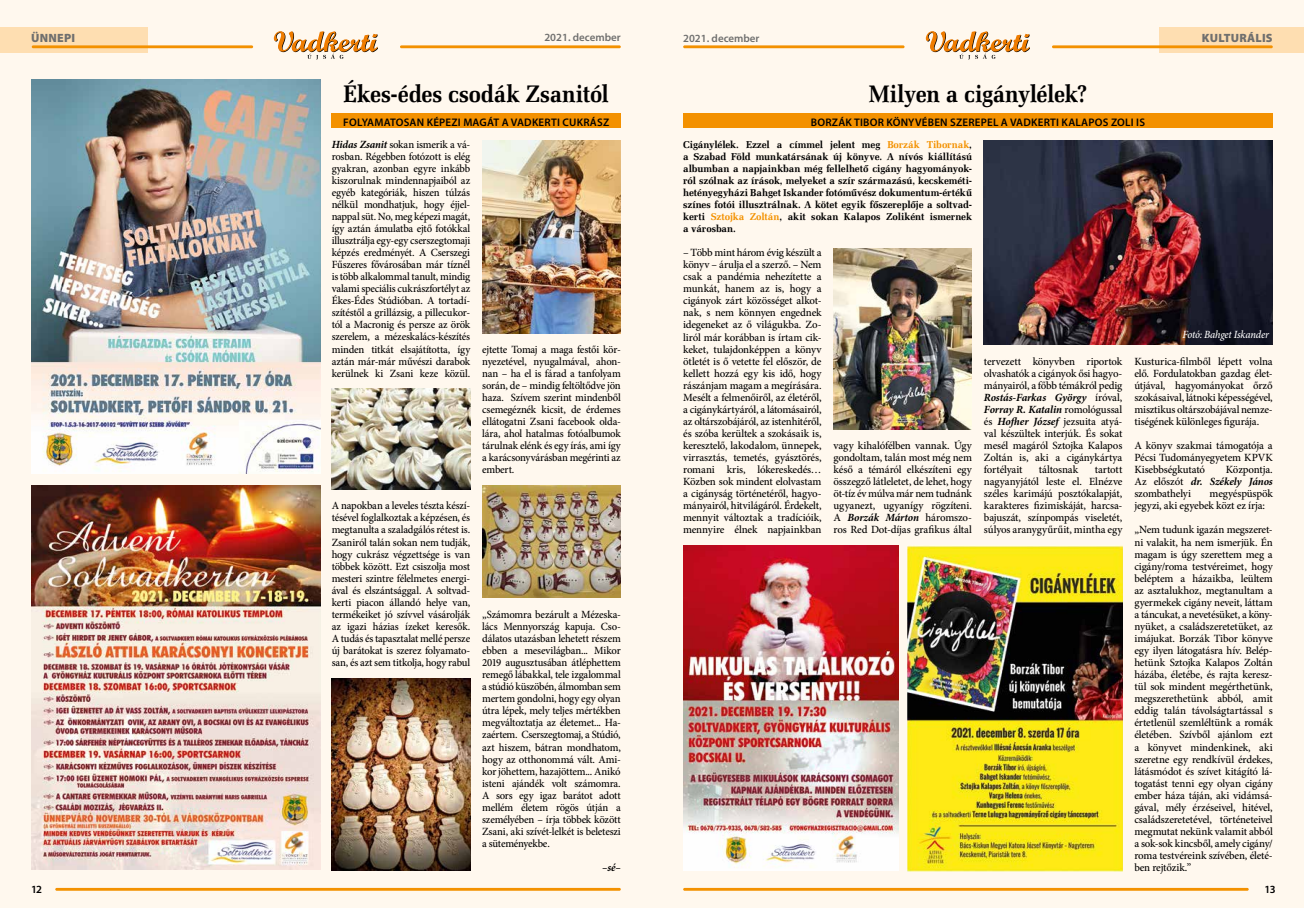
<style>
.page{position:relative;width:1304px;height:908px;background:#fff}
.page>*{position:absolute;margin:0;border:0;box-sizing:border-box;transform-origin:0 0}
.t1{font:24px "Zapf Elliptical 711 PFL Bold";letter-spacing:-.01em;color:#000;scale:.93 1}
.t2{font:900 12px "Myriad Pro";letter-spacing:.02em;color:#6f6f6e}
.t3{font:500 11px/12px "Minion Pro";letter-spacing:-.015em;color:#000;text-align:justify}
.t4{font:600 11px "Myriad Pro";letter-spacing:.02em;color:#000}
.t5{font:600 11px "Myriad Pro";color:#6f6f6e}
.t6{font:italic 500 11px "Minion Pro";letter-spacing:-.02em;color:#fff;scale:.95 1}
.t7{font:italic 700 11px "Minion Pro";color:#000}
.t8{font:10px/12px "Zapf Elliptical 711 PFL Bold";letter-spacing:-.005em;color:#000;text-align:justify}
.s1{font-weight:700;font-style:italic}
.s2{color:#f39100}
</style>
<div class="page">
<div style="left:0;top:0;width:652px;height:907px;background:#fff8ee"></div>
<svg style="left:274px;top:31px;width:104px;height:29px"></svg>
<hr style="left:400px;top:45px;width:221px;height:3px;background:#f39100">
<hr style="left:55px;top:887px;width:566px;height:3px;background:#f39100">
<div style="left:652px;top:0;width:652px;height:907px;background:#fff8ee"></div>
<div style="left:1159px;top:27px;width:145px;height:26px;background:#fedeb1"></div>
<svg style="left:926px;top:31px;width:104px;height:29px"></svg>
<hr style="left:1052px;top:45px;width:221px;height:3px;background:#f39100">
<hr style="left:683px;top:887px;width:566px;height:3px;background:#f39100">
<div style="left:0;top:27px;width:147px;height:26px;background:#fedeb1"></div>
<hr style="left:32px;top:45px;width:221px;height:3px;background:#f39100">
<hr style="left:683px;top:45px;width:222px;height:3px;background:#f39100">
<div style="left:332px;top:114px;width:289px;height:14px;background:#f39100"></div>
<div style="left:683px;top:114px;width:590px;height:14px;background:#f39100"></div>
<img style="left:984px;top:140px;width:289px;height:204px">
<img style="left:683px;top:545px;width:215px;height:325px">
<img style="left:907px;top:545px;width:215px;height:325px">
<img style="left:834px;top:248px;width:138px;height:181px">
<img style="left:31px;top:79px;width:289px;height:394px">
<img style="left:31px;top:485px;width:289px;height:384px">
<img style="left:482px;top:140px;width:139px;height:193px">
<img style="left:332px;top:388px;width:138px;height:101px">
<img style="left:332px;top:678px;width:138px;height:192px">
<img style="left:482px;top:485px;width:139px;height:112px">
<p class="t2" style="left:31px;top:30px;width:45px">ÜNNEPI</p>
<p class="t5" style="left:544px;top:30px;width:78px">2021. december</p>
<h1 class="t1" style="left:343px;top:79px;width:287px">Ékes-édes csodák Zsanitól</h1>
<p class="t4" style="left:343px;top:115px;width:268px">FOLYAMATOSAN KÉPEZI MAGÁT A VADKERTI CUKRÁSZ</p>
<p class="t3" style="left:332px;top:138px;width:140px"><span class="s1">Hidas Zsanit</span> sokan ismerik a vá&shy;rosban. Régebben fotózott is elég gyakran, azonban egyre inkább kiszorulnak mindennapjaiból az egyéb kategóriák, hiszen túlzás nélkül mondhatjuk, hogy éjjel&shy;nappal süt. No, meg képezi magát, így aztán ámulatba ejtő fotókkal illusztrálja egy-egy cserszegtomaji képzés eredményét. A Cserszegi Fűszeres fővárosában már tíznél is több alkalommal tanult, mindig valami speciális cukrászfortélyt az Ékes-Édes Stúdióban. A tortadí&shy;szítéstől a grillázsig, a pillecukor&shy;tól a Macronig és persze az örök szerelem, a mézeskalács-készítés minden titkát elsajátította, így aztán már-már művészi darabok kerülnek ki Zsani keze közül.</p>
<p class="t3" style="left:332px;top:499px;width:140px">A napokban a leveles tészta készí&shy;tésével foglalkoztak a képzésen, és megtanulta a szaladgálós rétest is.<br>Zsaniról talán sokan nem tudják, hogy cukrász végzettsége is van többek között. Ezt csiszolja most mesteri szintre félelmetes energi&shy;ával és elszántsággal. A soltvad&shy;kerti piacon állandó helye van, termékeiket jó szívvel vásárolják az igazi házias ízeket keresők.<br>A tudás és tapasztalat mellé persze új barátokat is szerez folyamato&shy;san, és azt sem titkolja, hogy rabul</p>
<p class="t3" style="left:482px;top:343px;width:140px">ejtette Tomaj a maga festői kör&shy;nyezetével, nyugalmával, ahon&shy;nan – ha el is fárad a tanfolyam során, de – mindig feltöltődve jön haza. Szívem szerint mindenből csemegéznék kicsit, de érdemes ellátogatni Zsani facebook olda&shy;lára, ahol hatalmas fotóalbumok tárulnak elénk és egy írás, ami így a karácsonyvárásban megérinti az embert.</p>
<p class="t3" style="left:482px;top:608px;width:140px">„Számomra bezárult a Mézeska&shy;lács Mennyország kapuja. Cso&shy;dálatos utazásban lehetett részem ebben a mesevilágban... Mikor 2019 augusztusában átléphettem remegő lábakkal, tele izgalommal a stúdió küszöbén, álmomban sem mertem gondolni, hogy egy olyan útra lépek, mely teljes mértékben megváltoztatja az életemet... Ha&shy;zaértem. Cserszegtomaj, a Stúdió, azt hiszem, bátran mondhatom, hogy az otthonommá vált. Ami&shy;kor jöhettem, hazajöttem... Anikó isteni ajándék volt számomra.<br>A sors egy igaz barátot adott mellém életem rögös útján a személyében – írja többek között Zsani, aki szívét-lelkét is beleteszi a süteményekbe.</p>
<p class="t7" style="left:602px;top:859px;width:20px">–sé–</p>
<p class="t5" style="left:683px;top:31px;width:78px">2021. december</p>
<p class="t2" style="left:1202px;top:30px;width:72px">KULTURÁLIS</p>
<h1 class="t1" style="left:869px;top:79px;width:236px">Milyen a cigánylélek?</h1>
<p class="t4" style="left:811px;top:115px;width:336px">BORZÁK TIBOR KÖNYVÉBEN SZEREPEL A VADKERTI KALAPOS ZOLI IS</p>
<p class="t8" style="left:683px;top:138px;width:290px">Cigánylélek. Ezzel a címmel jelent meg <span class="s2">Borzák Tibornak</span>, a Szabad Föld munkatársának új könyve. A nívós kiállítású albumban a napjainkban még fellelhető cigány hagyományok&shy;ról szólnak az írások, melyeket a szír származású, kecskeméti&shy;hetényegyházi Bahget Iskander fotóművész dokumentum-értékű színes fotói illusztrálnak. A kötet egyik főszereplője a soltvad&shy;kerti <span class="s2">Sztojka Zoltán</span>, akit sokan Kalapos Zoliként ismernek a városban.</p>
<p class="t3" style="left:683px;top:246px;width:140px">– Több mint három évig készült a könyv – árulja el a szerző. – Nem csak a pandémia nehezítette a munkát, hanem az is, hogy a cigányok zárt közösséget alkot&shy;nak, s nem könnyen engednek idegeneket az ő világukba. Zo&shy;liról már korábban is írtam cik&shy;keket, tulajdonképpen a könyv ötletét is ő vetette fel először, de kellett hozzá egy kis idő, hogy rászánjam magam a megírására.<br>Mesélt a felmenőiről, az életéről, a cigánykártyáról, a látomásairól, az oltárszobájáról, az istenhitéről, és szóba kerültek a szokásaik is, keresztelő, lakodalom, ünnepek, virrasztás, temetés, gyásztörés, romani kris, lókereskedés… Közben sok mindent elolvastam a cigányság történetéről, hagyo&shy;mányairól, hitvilágáról. Érdekelt, mennyit változtak a tradícióik, mennyire élnek napjainkban</p>
<p class="t6" style="left:1182px;top:327px;width:93px">Fotó: Bahget Iskander</p>
<p class="t3" style="left:1134px;top:355px;width:140px">Kusturica-filmből lépett volna elő. Fordulatokban gazdag élet&shy;útjával, hagyományokat őrző szokásaival, látnoki képességével, misztikus oltárszobájával nemze&shy;tiségének különleges figurája.</p>
<p class="t3" style="left:1134px;top:439px;width:140px">A könyv szakmai támogatója a Pécsi Tudományegyetem KPVK Kisebbségkutató</p>
<p class="t3" style="left:984px;top:355px;width:140px">tervezett könyvben riportok olvashatók a cigányok ősi hagyo&shy;mányairól, a főbb témákról pedig <span class="s1">Rostás-Farkas György</span> íróval, <span class="s1">Forray R. Katalin</span> romológussal és <span class="s1">Hofher József</span> jezsuita atyá&shy;val készültek interjúk. És sokat mesél magáról Sztojka Kalapos Zoltán is, aki a cigánykártya fortélyait</p>
<p class="t3" style="left:834px;top:439px;width:140px">vagy kihalófélben vannak. Úgy gondoltam, talán most még nem késő a témáról elkészíteni egy összegző látleletet, de lehet, hogy öt-tíz év múlva már nem tudnánk ugyanezt, ugyanígy rögzíteni.<br>A <span class="s1">Borzák Márton</span> háromszo&shy;ros Red Dot-díjas grafikus által</p>
<p class="t3" style="left:1039px;top:463px;width:41px">táltosnak</p>
<p class="t3" style="left:1134px;top:463px;width:140px;text-indent:91px">Központja.<br>Az előszót <span class="s1">dr. Székely János </span>szombathelyi</p>
<p class="t3" style="left:984px;top:463px;width:140px;text-indent:111px">tartott nagyanyjától leste el. Elnézve széles karimájú posztókalapját, karakteres fizimiskáját, harcsa&shy;bajuszát, színpompás viseletét, súlyos aranygyűrűit, mintha egy</p>
<p class="t3" style="left:1134px;top:487px;width:140px;text-indent:75px">megyéspüspök jegyzi, aki egyebek közt ez írja:</p>
<p class="t3" style="left:1134px;top:523px;width:140px">„Nem tudunk igazán megszeret&shy;ni valakit, ha nem ismerjük. Én magam is úgy szerettem meg a cigány/roma testvéreimet, hogy beléptem a házaikba, leültem az asztalukhoz, megtanultam a gyermekek cigány neveit, láttam a táncukat, a nevetésüket, a kön - nyüket, a családszeretetüket, az imájukat. Borzák Tibor könyve egy ilyen látogatásra hív. Belép&shy;hetünk Sztojka Kalapos Zoltán házába, életébe, és rajta keresz&shy;tül sok mindent megérthetünk, megszerethetünk abból, amit eddig talán távolságtartással s értetlenül szemléltünk a romák életében. Szívből ajánlom ezt a könyvet mindenkinek, aki szeretne egy rendkívül érdekes, látásmódot és szívet kitágító lá&shy;togatást tenni egy olyan cigány ember háza táján, aki vidámsá&shy;gával, mély érzéseivel, hitével, családszeretetével, történeteivel megmutat nekünk valamit abból a sok-sok kincsből, amely cigány/ roma testvéreink szívében, életé&shy;ben rejtőzik.”</p>
<p class="t4" style="left:31px;top:881px;width:13px">12</p>
<p class="t4" style="left:1265px;top:881px;width:13px">13</p>
</div>
